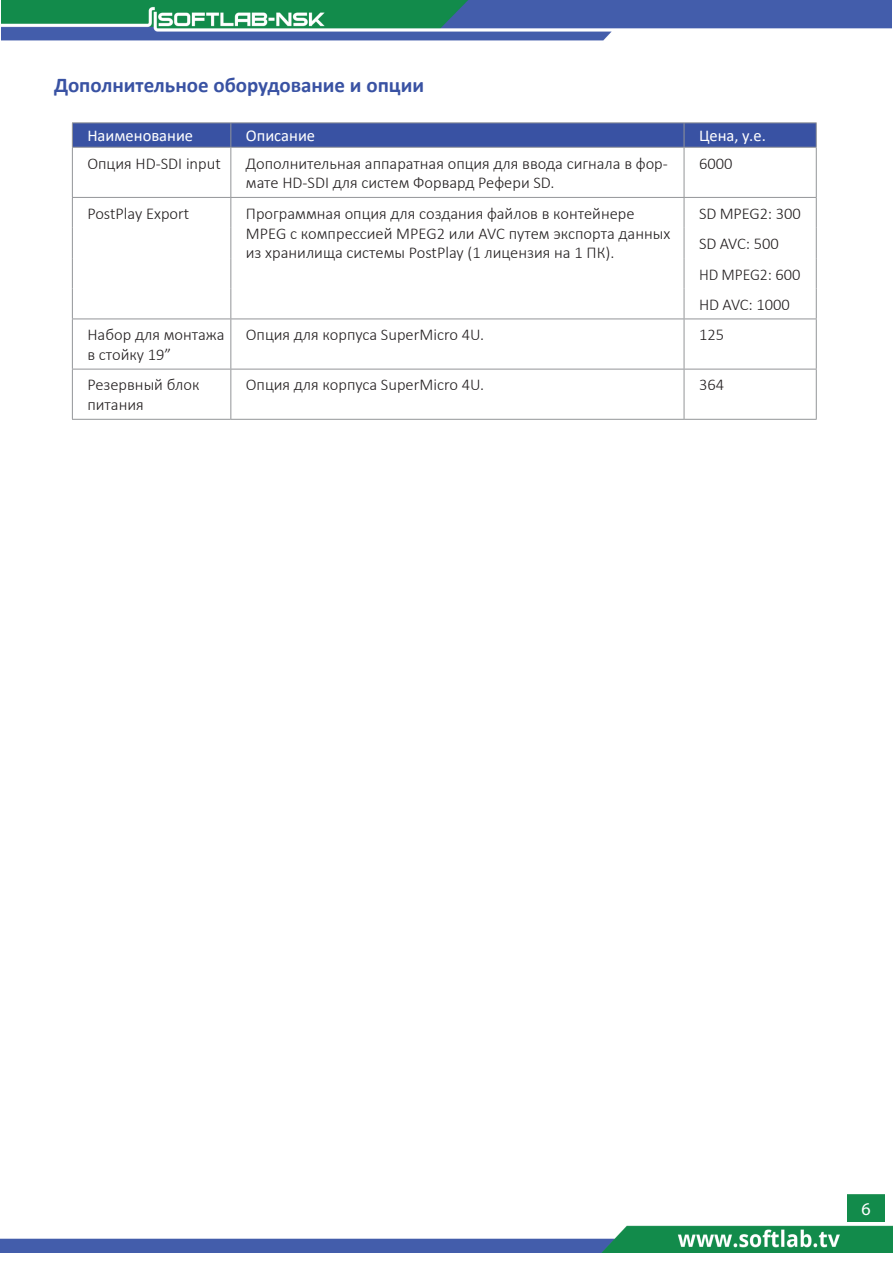
<style>
.page{position:relative;width:893px;height:1263px;background:#fff}
.page>*{position:absolute;margin:0;border:0;box-sizing:border-box;transform-origin:0 0}
.Head_1{font:700 21px "Calibri";color:#3952a3}
.t1{font:18px "Myriad Pro";color:#fff}
.Стиль_абзаца_1{font:300 16.5px/19.8px "Calibri";color:#231f20}
.Стиль_абзаца_1-2{font:16.5px "Calibri";color:#fff}
.Стиль_абзаца_1-3{font:300 16.5px "Calibri";color:#231f20;scale:.96 1}
</style>
<div class="page">
<img style="left:1px;top:0;width:891px;height:41px">
<img style="left:0;top:1226px;width:893px;height:26px">
<img style="left:848px;top:1194px;width:36px;height:28px">
<hr style="left:72px;top:122px;width:159px;height:1px;background:#939598">
<hr style="left:231px;top:122px;width:453px;height:1px;background:#939598">
<hr style="left:684px;top:122px;width:133px;height:1px;background:#939598">
<svg style="left:72px;top:123px;width:745px;height:24px;background:#3b54a2"></svg>
<hr style="left:72px;top:147px;width:159px;height:1px;background:#939598">
<hr style="left:72px;top:148px;width:1px;height:49px;background:#939598">
<hr style="left:231px;top:147px;width:453px;height:1px;background:#939598">
<hr style="left:230px;top:148px;width:1px;height:49px;background:#939598">
<hr style="left:684px;top:147px;width:133px;height:1px;background:#939598">
<hr style="left:684px;top:148px;width:1px;height:49px;background:#939598">
<hr style="left:816px;top:148px;width:1px;height:49px;background:#939598">
<hr style="left:72px;top:197px;width:159px;height:1px;background:#939598">
<hr style="left:72px;top:198px;width:1px;height:30px;background:#939598">
<hr style="left:231px;top:197px;width:453px;height:1px;background:#939598">
<hr style="left:230px;top:198px;width:1px;height:30px;background:#939598">
<hr style="left:72px;top:228px;width:1px;height:30px;background:#939598">
<hr style="left:230px;top:228px;width:1px;height:30px;background:#939598">
<hr style="left:72px;top:258px;width:1px;height:31px;background:#939598">
<hr style="left:230px;top:258px;width:1px;height:31px;background:#939598">
<hr style="left:72px;top:289px;width:1px;height:30px;background:#939598">
<hr style="left:230px;top:289px;width:1px;height:30px;background:#939598">
<hr style="left:72px;top:319px;width:159px;height:1px;background:#939598">
<hr style="left:72px;top:319px;width:1px;height:50px;background:#939598">
<hr style="left:231px;top:319px;width:453px;height:1px;background:#939598">
<hr style="left:230px;top:319px;width:1px;height:50px;background:#939598">
<hr style="left:684px;top:319px;width:1px;height:50px;background:#939598">
<hr style="left:816px;top:319px;width:1px;height:50px;background:#939598">
<hr style="left:72px;top:369px;width:159px;height:1px;background:#939598">
<hr style="left:72px;top:369px;width:1px;height:50px;background:#939598">
<hr style="left:231px;top:369px;width:453px;height:1px;background:#939598">
<hr style="left:230px;top:369px;width:1px;height:50px;background:#939598">
<hr style="left:684px;top:369px;width:133px;height:1px;background:#939598">
<hr style="left:684px;top:369px;width:1px;height:50px;background:#939598">
<hr style="left:816px;top:369px;width:1px;height:50px;background:#939598">
<hr style="left:72px;top:419px;width:159px;height:1px;background:#939598">
<hr style="left:231px;top:419px;width:453px;height:1px;background:#939598">
<hr style="left:684px;top:419px;width:133px;height:1px;background:#939598">
<hr style="left:684px;top:197px;width:133px;height:1px;background:#939598">
<hr style="left:684px;top:198px;width:1px;height:30px;background:#939598">
<hr style="left:816px;top:198px;width:1px;height:30px;background:#939598">
<hr style="left:684px;top:228px;width:1px;height:30px;background:#939598">
<hr style="left:816px;top:228px;width:1px;height:30px;background:#939598">
<hr style="left:684px;top:258px;width:1px;height:31px;background:#939598">
<hr style="left:816px;top:258px;width:1px;height:31px;background:#939598">
<hr style="left:684px;top:289px;width:1px;height:30px;background:#939598">
<hr style="left:816px;top:289px;width:1px;height:30px;background:#939598">
<hr style="left:684px;top:319px;width:133px;height:1px;background:#939598">
<p class="Head_1" style="left:54px;top:70px;width:372px">Дополнительное оборудование и опции</p>
<p class="Стиль_абзаца_1-2" style="left:87px;top:124px;width:107px">Наименование</p>
<p class="Стиль_абзаца_1-2" style="left:246px;top:124px;width:71px">Описание</p>
<p class="Стиль_абзаца_1-2" style="left:699px;top:124px;width:68px">Цена, у.е.</p>
<p class="Стиль_абзаца_1" style="left:87px;top:153px;width:135px">Опция HD-SDI input</p>
<p class="Стиль_абзаца_1" style="left:246px;top:153px;width:424px">Дополнительная аппаратная опция для ввода сигнала в фор&shy;мате HD-SDI для систем Форвард Рефери SD.</p>
<p class="Стиль_абзаца_1" style="left:699px;top:153px;width:35px">6000</p>
<p class="Стиль_абзаца_1" style="left:87px;top:203px;width:103px">PostPlay Export</p>
<p class="Стиль_абзаца_1" style="left:246px;top:203px;width:426px">Программная опция для создания файлов в контейнере<br>MPEG с компрессией MPEG2 или AVC путем экспорта данных из хранилища системы PostPlay (1 лицензия на 1 ПК).</p>
<p class="Стиль_абзаца_1" style="left:699px;top:203px;width:103px">SD MPEG2: 300</p>
<p class="Стиль_абзаца_1" style="left:699px;top:234px;width:81px">SD AVC: 500</p>
<p class="Стиль_абзаца_1-3" style="left:699px;top:264px;width:107px">HD MPEG2: 600</p>
<p class="Стиль_абзаца_1" style="left:699px;top:294px;width:92px">HD AVC: 1000</p>
<p class="Стиль_абзаца_1" style="left:87px;top:325px;width:139px">Набор для монтажа в стойку 19”</p>
<p class="Стиль_абзаца_1" style="left:246px;top:325px;width:240px">Опция для корпуса SuperMicro 4U.</p>
<p class="Стиль_абзаца_1" style="left:699px;top:325px;width:27px">125</p>
<p class="Стиль_абзаца_1" style="left:87px;top:375px;width:114px">Резервный блок питания</p>
<p class="Стиль_абзаца_1" style="left:246px;top:375px;width:240px">Опция для корпуса SuperMicro 4U.</p>
<p class="Стиль_абзаца_1" style="left:699px;top:375px;width:27px">364</p>
<p class="t1" style="left:861px;top:1197px;width:11px">6</p>
</div>
